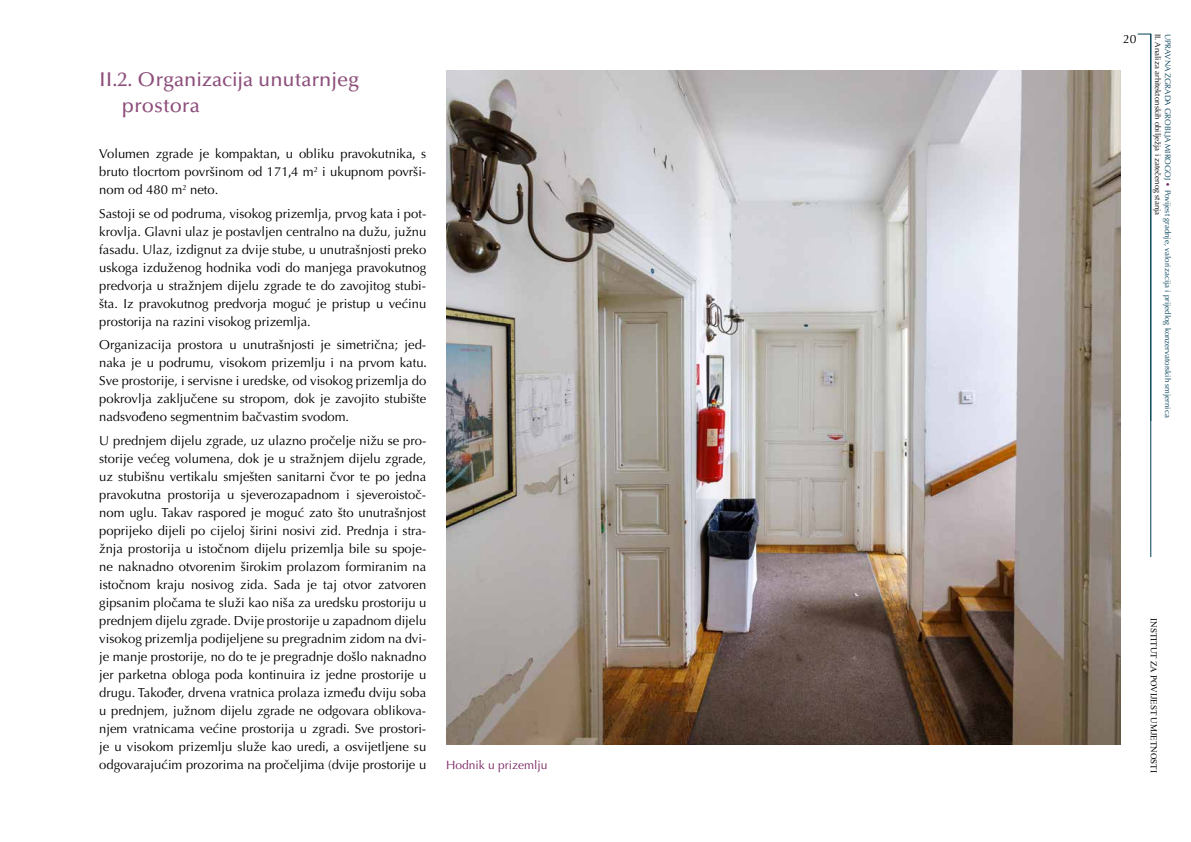
<style>
.page{position:relative;width:1191px;height:842px;background:#fff}
.page>*{position:absolute;margin:0;border:0;box-sizing:border-box;transform-origin:0 0}
.t1{font:500 20px/26px "Optima LT Pro";color:#8c4e7a}
.t2{font:13px/18px "Optima LT Pro";color:#000;text-align:justify}
.t3{font:12px "Optima LT Pro";color:#792964}
.t4{font:12px "Optima LT Pro";color:#000}
.t5{font:9px "Times New Roman";color:#000}
.t6{font:8px/9.8px "Optima LT Pro";color:#003f57}
.s1{font-family:"Cambria"}
.s2{color:#792964}
.s3{color:#000}
</style>
<div class="page">
<svg style="left:1137px;top:34px;width:13px;height:1px"></svg>
<hr style="left:1150px;top:34px;width:1px;height:523px;background:#003f57">
<img style="left:446px;top:71px;width:674px;height:674px">
<h1 class="t1" style="left:122px;top:66px;width:239px;text-indent:-23px">II.2. Organizacija unutarnjeg prostora</h1>
<p class="t2" style="left:99px;top:145px;width:328px">Volumen zgrade je kompaktan<span class="s1">,</span> u obliku pravokutnika<span class="s1">,</span> s bruto tlocrtom površinom od 171<span class="s1">,</span>4 m<sup>2</sup> i ukupnom površi&shy;nom od 480 m<sup>2</sup> neto.</p>
<p class="t2" style="left:99px;top:204px;width:328px">Sastoji se od podruma, visokog prizemlja, prvog kata i pot&shy;krovlja. Glavni ulaz je postavljen centralno na dužu, južnu fasadu. Ulaz, izdignut za dvije stube, u unutrašnjosti preko uskoga izduženog hodnika vodi do manjega pravokutnog predvorja u stražnjem dijelu zgrade te do zavojitog stubi&shy;šta. Iz pravokutnog predvorja moguć je pristup u većinu prostorija na razini visokog prizemlja.</p>
<p class="t2" style="left:99px;top:336px;width:328px">Organizacija prostora u unutrašnjosti je simetrična; jed&shy;naka je u podrumu, visokom prizemlju i na prvom katu<span class="s1">.<br></span>Sve prostorije, i servisne i uredske, od visokog prizemlja do pokrovlja zaključene su stropom, dok je zavojito stubište nadsvođeno segmentnim bačvastim svodom.</p>
<p class="t2" style="left:99px;top:432px;width:328px">U prednjem dijelu zgrade, uz ulazno pročelje nižu se pro&shy;storije većeg volumena, dok je u stražnjem dijelu zgrade, uz stubišnu vertikalu smješten sanitarni čvor te po jedna pravokutna prostorija u sjeverozapadnom i sjeveroistoč&shy;nom uglu. Takav raspored je moguć zato što unutrašnjost poprijeko dijeli po cijeloj širini nosivi zid. Prednja i stra&shy;žnja prostorija u istočnom dijelu prizemlja bile su spoje&shy;ne naknadno otvorenim širokim prolazom formiranim na istočnom kraju nosivog zida. Sada je taj otvor zatvoren gipsanim pločama te služi kao niša za uredsku prostoriju u prednjem dijelu zgrade. Dvije prostorije u zapadnom dijelu visokog prizemlja podijeljene su pregradnim zidom na dvi&shy;je manje prostorije, no do te je pregradnje došlo naknadno jer parketna obloga poda kontinuira iz jedne prostorije u drugu. Također, drvena vratnica prolaza između dviju soba u prednjem, južnom dijelu zgrade ne odgovara oblikova&shy;njem vratnicama većine prostorija u zgradi<span class="s1">.</span> Sve prostori&shy;je u visokom prizemlju služe kao uredi<span class="s1">,</span> a osvijetljene su odgovarajućim prozorima na pročeljima (dvije prostorije u</p>
<p class="t3" style="left:446px;top:757px;width:103px">Hodnik u prizemlju</p>
<p class="t4" style="left:1123px;top:31px;width:15px">20</p>
<p class="t6" style="left:1172px;top:34px;width:385px;rotate:90deg">UPRAVNA ZGRADA GROBLJA MIROGOJ <span class="s2">•</span> Povijest gradnje, valorizacija i prijedlog konzervatorskih smjernica<br><span class="s3">II. Analiza arhitektonskih obilježja i zatečenog stanja</span></p>
<p class="t5" style="left:1160px;top:618px;width:156px;rotate:90deg">INSTITUT ZA POVIJEST UMJETNOSTI</p>
</div>
